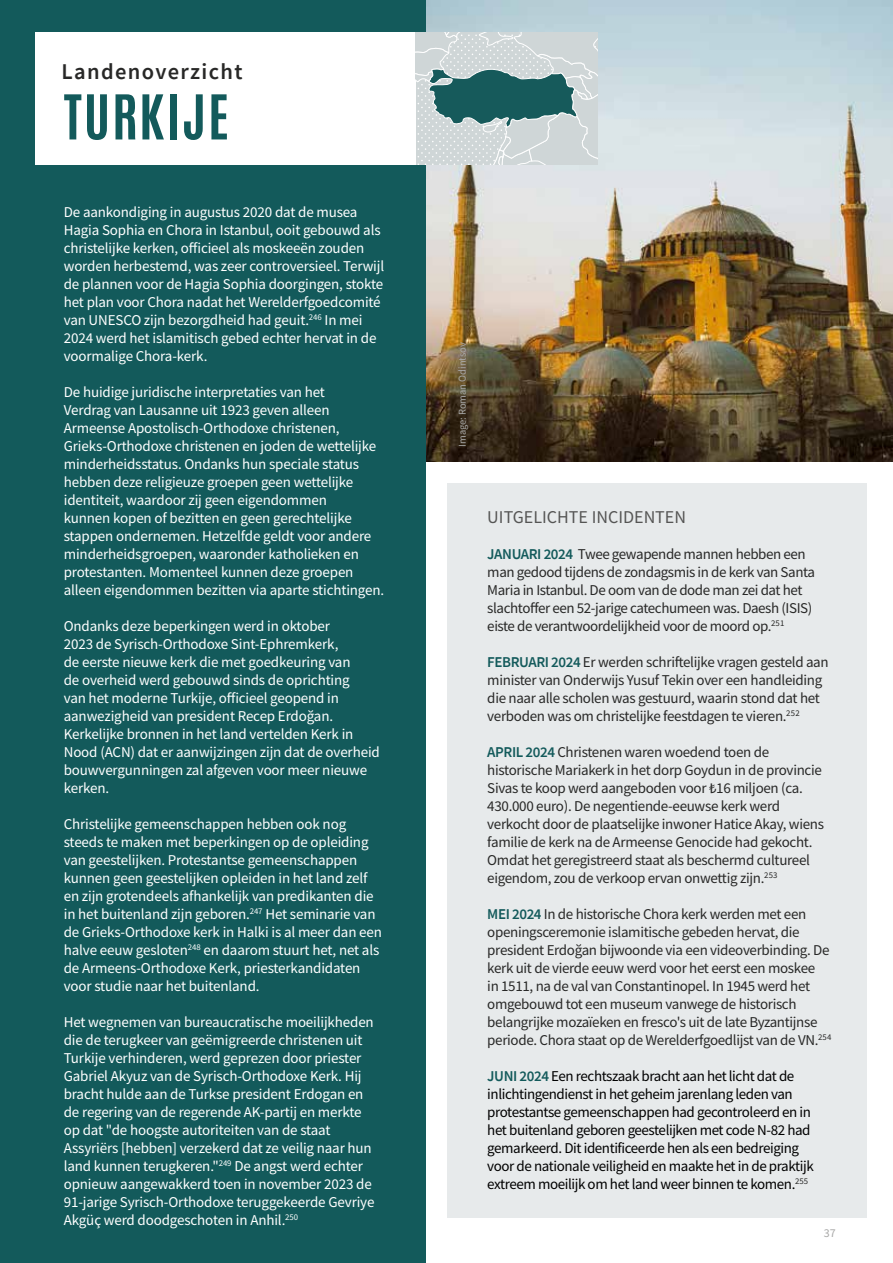
<style>
.page{position:relative;width:893px;height:1263px;background:#fff}
.page>*{position:absolute;margin:0;border:0;box-sizing:border-box;transform-origin:0 0}
.t1{font:700 52.5px "Antonio";letter-spacing:.04em;color:#135a5b}
.t2{font:600 22.5px "Source Sans Pro";letter-spacing:.06em;color:#282827}
.t3{font:18px "Source Sans Pro";color:#555554}
.t4{font:15px/18px "Source Sans Pro";letter-spacing:-.01em;color:#fff}
.t5{font:15px/18px "Source Sans Pro";letter-spacing:-.025em;color:#282827}
.t6{font:15px/18px "Source Sans Pro";letter-spacing:-.03em;color:#000}
.t7{font:12px "Source Sans Pro";color:#a8a8a7}
.t8{font:10.5px "Source Sans Pro";color:#a8a8a7}
.s1{font-weight:600;color:#135a5b}
</style>
<div class="page">
<img style="left:425px;top:0;width:468px;height:461px">
<div style="left:0;top:0;width:425px;height:1263px;background:#135a5b"></div>
<div style="left:448px;top:483px;width:419px;height:734px;background:#e7eaeb"></div>
<div style="left:35px;top:32px;width:386px;height:132px;background:#fff"></div>
<svg style="left:416px;top:32px;width:181px;height:132px;background:#a5bbbc"></svg>
<h2 class="t2" style="left:62px;top:57px;width:182px">Landenoverzicht</h2>
<h1 class="t1" style="left:64px;top:77px;width:167px">TURKIJE</h1>
<p class="t4" style="left:64px;top:203px;width:322px">De aankondiging in augustus 2020 dat de musea Hagia Sophia en Chora in Istanbul, ooit gebouwd als christelijke kerken, officieel als moskeeën zouden worden herbestemd, was zeer controversieel. Terwijl de plannen voor de Hagia Sophia doorgingen, stokte het plan voor Chora nadat het Werelderfgoedcomité van UNESCO zijn bezorgdheid had geuit.<sup>246</sup> In mei 2024 werd het islamitisch gebed echter hervat in de voormalige Chora-kerk.</p>
<p class="t4" style="left:64px;top:383px;width:322px">De huidige juridische interpretaties van het<br>Verdrag van Lausanne uit 1923 geven alleen Armeense Apostolisch-Orthodoxe christenen, Grieks-Orthodoxe christenen en joden de wettelijke minderheidsstatus. Ondanks hun speciale status hebben deze religieuze groepen geen wettelijke identiteit, waardoor zij geen eigendommen<br>kunnen kopen of bezitten en geen gerechtelijke stappen ondernemen. Hetzelfde geldt voor andere minderheidsgroepen, waaronder katholieken en protestanten. Momenteel kunnen deze groepen alleen eigendommen bezitten via aparte stichtingen.</p>
<p class="t4" style="left:64px;top:617px;width:318px">Ondanks deze beperkingen werd in oktober<br>2023 de Syrisch-Orthodoxe Sint-Ephremkerk,<br>de eerste nieuwe kerk die met goedkeuring van<br>de overheid werd gebouwd sinds de oprichting<br>van het moderne Turkije, officieel geopend in aanwezigheid van president Recep Erdoğan.<br>Kerkelijke bronnen in het land vertelden Kerk in Nood (ACN) dat er aanwijzingen zijn dat de overheid bouwvergunningen zal afgeven voor meer nieuwe kerken.</p>
<p class="t4" style="left:64px;top:815px;width:320px">Christelijke gemeenschappen hebben ook nog steeds te maken met beperkingen op de opleiding van geestelijken. Protestantse gemeenschappen kunnen geen geestelijken opleiden in het land zelf en zijn grotendeels afhankelijk van predikanten die in het buitenland zijn geboren.<sup>247</sup> Het seminarie van de Grieks-Orthodoxe kerk in Halki is al meer dan een halve eeuw gesloten<sup>248</sup> en daarom stuurt het, net als de Armeens-Orthodoxe Kerk, priesterkandidaten voor studie naar het buitenland.</p>
<p class="t4" style="left:64px;top:1013px;width:312px">Het wegnemen van bureaucratische moeilijkheden die de terugkeer van geëmigreerde christenen uit Turkije verhinderen, werd geprezen door priester Gabriel Akyuz van de Syrisch-Orthodoxe Kerk. Hij bracht hulde aan de Turkse president Erdogan en de regering van de regerende AK-partij en merkte op dat "de hoogste autoriteiten van de staat Assyriërs [hebben] verzekerd dat ze veilig naar hun land kunnen terugkeren."<sup>249</sup> De angst werd echter opnieuw aangewakkerd toen in november 2023 de 91-jarige Syrisch-Orthodoxe teruggekeerde Gevriye Akgüç werd doodgeschoten in Anhil.<sup>250</sup></p>
<p class="t8" style="left:456px;top:447px;width:106px;rotate:-90deg">Image: Roman Odintsov</p>
<p class="t3" style="left:487px;top:506px;width:200px">UITGELICHTE INCIDENTEN</p>
<p class="t5" style="left:487px;top:545px;width:329px"><span class="s1">JANUARI 2024</span> Twee gewapende mannen hebben een man gedood tijdens de zondagsmis in de kerk van Santa Maria in Istanbul. De oom van de dode man zei dat het slachtoffer een 52-jarige catechumeen was. Daesh (ISIS) eiste de verantwoordelijkheid voor de moord op.<sup>251</sup></p>
<p class="t5" style="left:487px;top:653px;width:343px"><span class="s1">FEBRUARI 2024</span> Er werden schriftelijke vragen gesteld aan minister van Onderwijs Yusuf Tekin over een handleiding die naar alle scholen was gestuurd, waarin stond dat het verboden was om christelijke feestdagen te vieren.<sup>252</sup></p>
<p class="t5" style="left:487px;top:743px;width:338px"><span class="s1">APRIL 2024</span> Christenen waren woedend toen de historische Mariakerk in het dorp Goydun in de provincie Sivas te koop werd aangeboden voor ₺16 miljoen (ca.<br>430.000 euro). De negentiende-eeuwse kerk werd verkocht door de plaatselijke inwoner Hatice Akay, wiens familie de kerk na de Armeense Genocide had gekocht.<br>Omdat het geregistreerd staat als beschermd cultureel eigendom, zou de verkoop ervan onwettig zijn.<sup>253</sup></p>
<p class="t5" style="left:487px;top:905px;width:346px"><span class="s1">MEI 2024</span> In de historische Chora kerk werden met een openingsceremonie islamitische gebeden hervat, die president Erdoğan bijwoonde via een videoverbinding. De kerk uit de vierde eeuw werd voor het eerst een moskee<br>in 1511, na de val van Constantinopel. In 1945 werd het omgebouwd tot een museum vanwege de historisch belangrijke mozaïeken en fresco's uit de late Byzantijnse periode. Chora staat op de Werelderfgoedlijst van de VN.<sup>254</sup></p>
<p class="t6" style="left:487px;top:1067px;width:328px"><span class="s1">JUNI 2024</span> Een rechtszaak bracht aan het licht dat de inlichtingendienst in het geheim jarenlang leden van protestantse gemeenschappen had gecontroleerd en in het buitenland geboren geestelijken met code N-82 had gemarkeerd. Dit identificeerde hen als een bedreiging voor de nationale veiligheid en maakte het in de praktijk extreem moeilijk om het land weer binnen te komen.<sup>255</sup></p>
<p class="t7" style="left:824px;top:1225px;width:13px">37</p>
</div>
